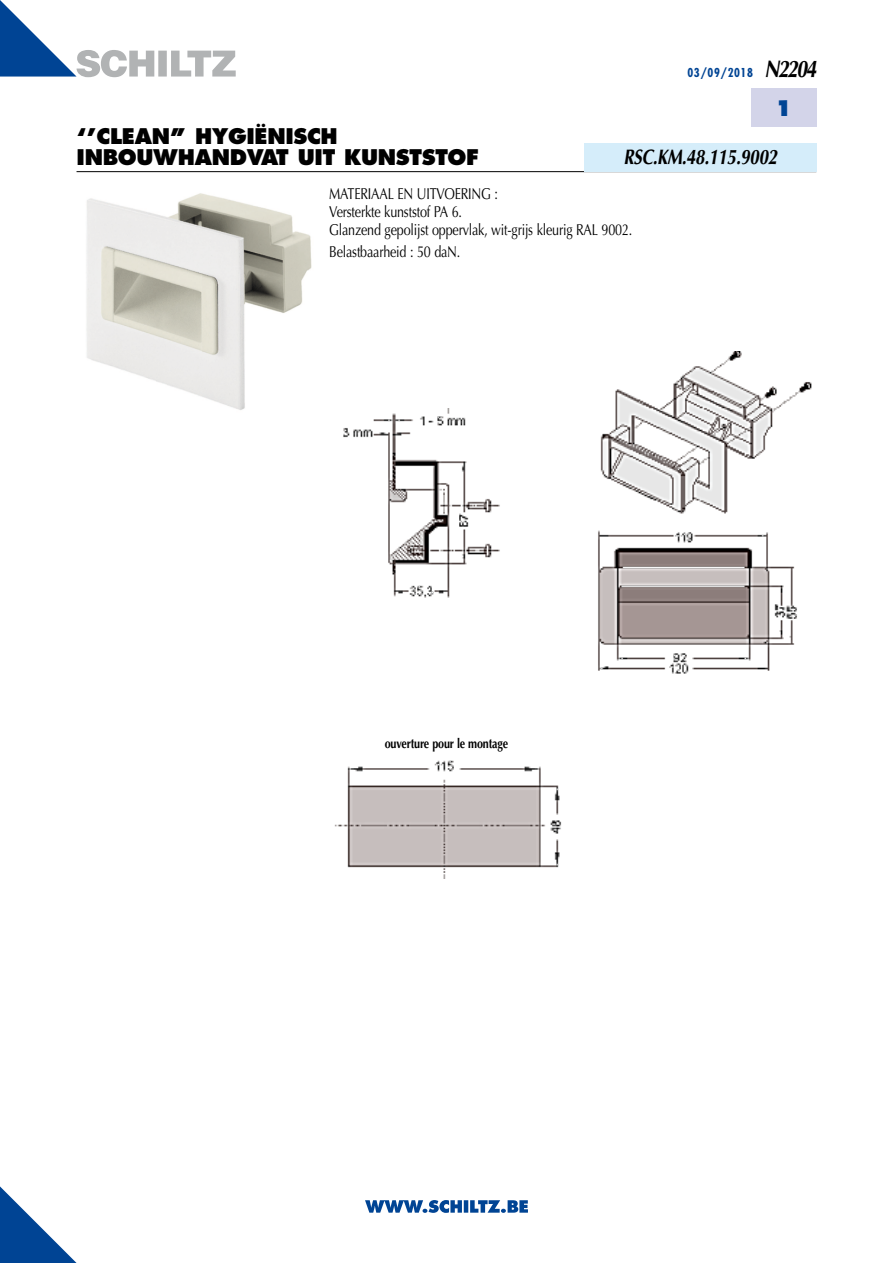
<style>
.page{position:relative;width:893px;height:1263px;background:#fff}
.page>*{position:absolute;margin:0;border:0;box-sizing:border-box;transform-origin:0 0}
.t1{font:800 21px/21px "Futura";letter-spacing:-.015em;color:#000}
.t2{font:italic 700 21px "Optima";letter-spacing:-.015em;color:#000;scale:.8 1}
.t3{font:800 21px "Futura";color:#004494}
.t4{font:15.75px/18px "Optima";letter-spacing:-.015em;color:#000;scale:.8 1}
.t5{font:700 13.5px "Optima";letter-spacing:-.015em;color:#000;scale:.8 1}
.t6{font:700 condensed 12px "Futura";letter-spacing:.05em;color:#004494}
.s1{font-family:"Optima";font-style:italic;font-stretch:normal;font-size:24px;color:#000}
</style>
<div class="page">
<svg style="left:0;top:1186px;width:77px;height:77px"></svg>
<div style="left:751px;top:89px;width:65px;height:38px;background:#d3d4e9"></div>
<hr style="left:77px;top:171px;width:739px;height:1px;background:#000">
<svg style="left:0;top:0;width:236px;height:77px"></svg>
<svg style="left:365px;top:1200px;width:163px;height:13px"></svg>
<div style="left:584px;top:143px;width:232px;height:28px;background:#d5edfa"></div>
<img style="left:86px;top:193px;width:226px;height:217px">
<img style="left:598px;top:352px;width:214px;height:322px">
<img style="left:343px;top:408px;width:157px;height:190px">
<img style="left:334px;top:760px;width:228px;height:118px">
<p class="t6" style="left:687px;top:65px;width:130px">03/09/2018 <span class="s1">N2204</span></p>
<h1 class="t3" style="left:775px;top:95px;width:19px">1</h1>
<h1 class="t1" style="left:77px;top:125px;width:404px">‘’CLEAN’’ HYGIËNISCH<br>INBOUWHANDVAT UIT KUNSTSTOF</h1>
<p class="t4" style="left:329px;top:184px;width:380px">MATERIAAL EN UITVOERING :<br>Versterkte kunststof PA 6.<br>Glanzend gepolijst oppervlak, wit-grijs kleurig RAL 9002.</p>
<p class="t4" style="left:329px;top:243px;width:165px">Belastbaarheid : 50 daN.</p>
<h1 class="t2" style="left:624px;top:145px;width:193px">RSC.KM.48.115.9002</h1>
<p class="t5" style="left:385px;top:736px;width:156px">ouverture pour le montage</p>
</div>
